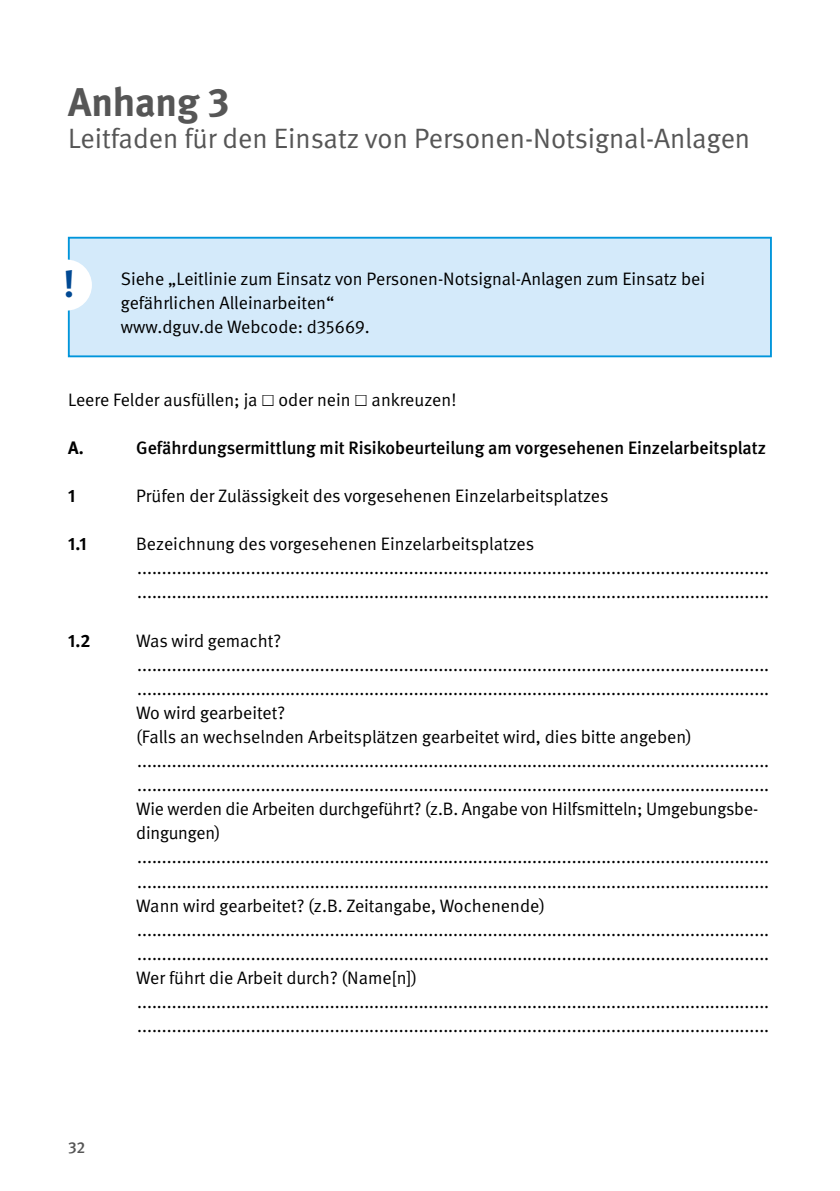
<style>
.page{position:relative;width:840px;height:1191px;background:#fff}
.page>*{position:absolute;margin:0;border:0;box-sizing:border-box;transform-origin:0 0}
.t1{font:700 40px "DGUV Meta";color:#565656}
.t2{font:700 38px "DGUV Meta";color:#004993}
.t3{font:28px "DGUV Meta";color:#565656}
.t4{font:18px/24px "DGUV Meta";color:#000}
.t5{font:500 18px "DGUV Meta";color:#000}
.t6{font:700 18px "DGUV Meta";color:#000}
.t7{font:500 16px "DGUV Meta";color:#565656}
.s1{font-family:"Arial Unicode MS"}
</style>
<div class="page">
<div style="left:69px;top:238px;width:701px;height:118px;background:#d4eafa"></div>
<div style="left:68px;top:237px;width:703px;height:120px;border:2px solid #0095db"></div>
<div style="left:41px;top:259px;width:51px;height:51px;background:#fff;border-radius:50%"></div>
<h1 class="t1" style="left:68px;top:79px;width:162px">Anhang 3</h1>
<h3 class="t3" style="left:68px;top:122px;width:683px">Leitfaden für den Einsatz von Personen-Notsignal-Anlagen</h3>
<h2 class="t2" style="left:64px;top:261px;width:13px">!</h2>
<p class="t4" style="left:121px;top:267px;width:585px">Siehe „Leitlinie zum Einsatz von Personen-Notsignal-Anlagen zum Einsatz bei gefährlichen Alleinarbeiten“<br>www.dguv.de Webcode: d35669.</p>
<p class="t4" style="left:68px;top:388px;width:389px">Leere Felder ausfüllen; ja <span class="s1">☐</span> oder nein <span class="s1">☐</span> ankreuzen!</p>
<p class="t6" style="left:68px;top:437px;width:17px">A.</p>
<p class="t5" style="left:136px;top:437px;width:631px">Gefährdungsermittlung mit Risikobeurteilung am vorgesehenen Einzelarbeitsplatz</p>
<p class="t6" style="left:68px;top:485px;width:9px">1</p>
<p class="t4" style="left:136px;top:484px;width:473px">Prüfen der Zulässigkeit des vorgesehenen Einzelarbeitsplatzes</p>
<p class="t6" style="left:68px;top:533px;width:20px">1.1</p>
<p class="t4" style="left:136px;top:532px;width:634px">Bezeichnung des vorgesehenen Einzelarbeitsplatzes ................................................................................................................................ ................................................................................................................................</p>
<p class="t6" style="left:68px;top:629px;width:24px">1.2</p>
<p class="t4" style="left:136px;top:629px;width:634px">Was wird gemacht? ................................................................................................................................ ................................................................................................................................<br>Wo wird gearbeitet?<br>(Falls an wechselnden Arbeitsplätzen gearbeitet wird, dies bitte angeben) ................................................................................................................................ ................................................................................................................................<br>Wie werden die Arbeiten durchgeführt? (z.B. Angabe von Hilfsmitteln; Umgebungsbe&shy;dingungen) ................................................................................................................................ ................................................................................................................................<br>Wann wird gearbeitet? (z.B. Zeitangabe, Wochenende) ................................................................................................................................ ................................................................................................................................<br>Wer führt die Arbeit durch? (Name[n]) ................................................................................................................................ ................................................................................................................................</p>
<p class="t7" style="left:68px;top:1137px;width:19px">32</p>
</div>
